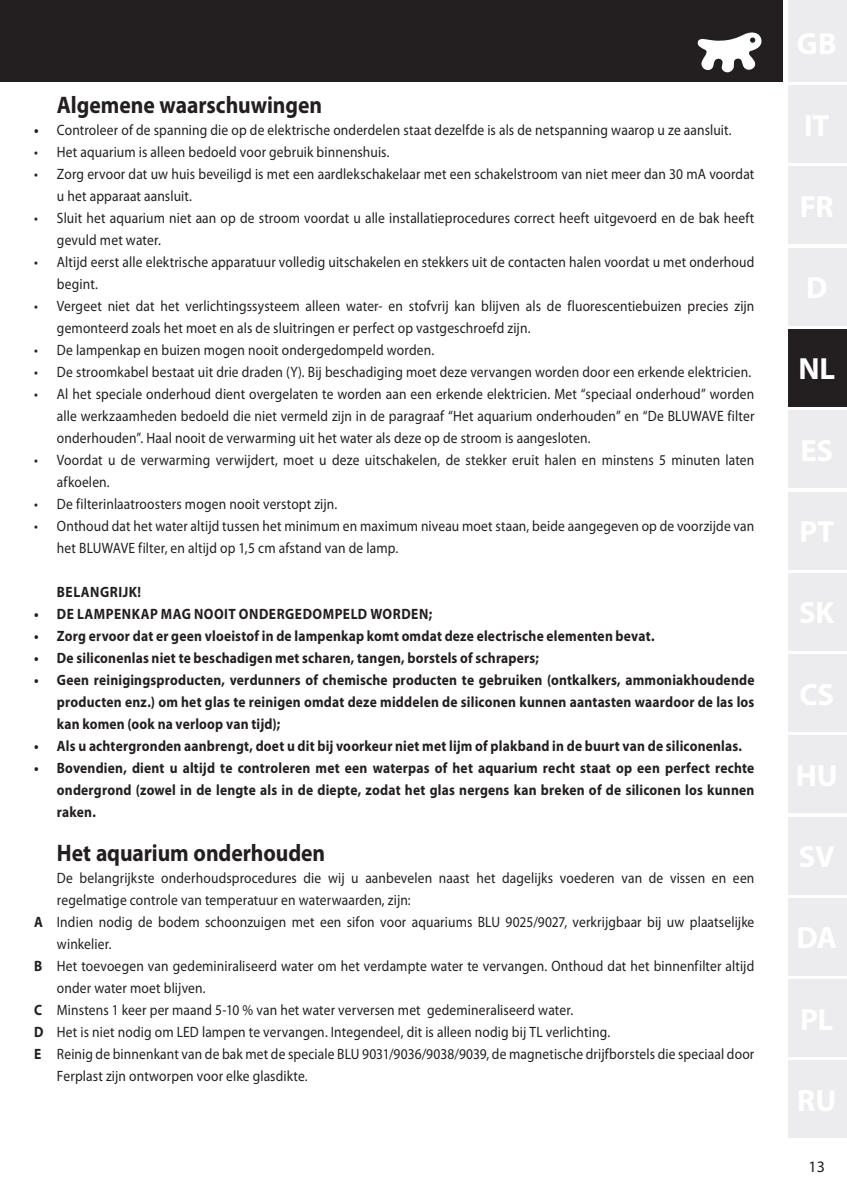
<style>
.page{position:relative;width:847px;height:1200px;background:#fff}
.page>*{position:absolute;margin:0;border:0;box-sizing:border-box;transform-origin:0 0}
.t1{font:700 30.8px "Myriad Pro";color:#fff}
.t2{font:700 24px "Myriad Pro";letter-spacing:-.005em;color:#231f20;scale:.9 1}
.t3{font:16px "Myriad Pro";color:#231f20}
.t4{font:15px/22px "Myriad Pro";letter-spacing:.01em;color:#231f20;scale:.9 1}
.t5{font:700 15px/22px "Myriad Pro";letter-spacing:.015em;color:#231f20;text-align:justify;scale:.9 1}
.t6{font:700 15px "Myriad Pro";letter-spacing:.04em;color:#231f20;scale:.9 1}
.s1{font-weight:700}
</style>
<div class="page">
<div style="left:6px;top:0;width:777px;height:81px;background:#231f20"></div>
<hr style="left:788px;top:0;width:59px;height:4px;background:#ececee">
<div style="left:0;top:0;width:6px;height:81px;background:#231f20"></div>
<svg style="left:697px;top:32px;width:65px;height:41px"></svg>
<hr style="left:845px;top:4px;width:2px;height:77px;background:#ececee">
<hr style="left:845px;top:85px;width:2px;height:78px;background:#ececee">
<hr style="left:845px;top:167px;width:2px;height:77px;background:#ececee">
<hr style="left:845px;top:248px;width:2px;height:77px;background:#ececee">
<hr style="left:845px;top:329px;width:2px;height:78px;background:#231f20">
<hr style="left:845px;top:411px;width:2px;height:77px;background:#ececee">
<hr style="left:845px;top:492px;width:2px;height:77px;background:#ececee">
<hr style="left:845px;top:573px;width:2px;height:77px;background:#ececee">
<hr style="left:845px;top:654px;width:2px;height:78px;background:#ececee">
<hr style="left:845px;top:736px;width:2px;height:77px;background:#ececee">
<hr style="left:845px;top:817px;width:2px;height:77px;background:#ececee">
<hr style="left:845px;top:898px;width:2px;height:77px;background:#ececee">
<hr style="left:845px;top:979px;width:2px;height:78px;background:#ececee">
<hr style="left:845px;top:1061px;width:2px;height:77px;background:#ececee">
<div style="left:788px;top:4px;width:57px;height:77px;background:#ececee"></div>
<div style="left:788px;top:1061px;width:57px;height:77px;background:#ececee"></div>
<div style="left:788px;top:979px;width:57px;height:78px;background:#ececee"></div>
<div style="left:788px;top:898px;width:57px;height:77px;background:#ececee"></div>
<div style="left:788px;top:817px;width:57px;height:77px;background:#ececee"></div>
<div style="left:788px;top:736px;width:57px;height:77px;background:#ececee"></div>
<div style="left:788px;top:654px;width:57px;height:78px;background:#ececee"></div>
<div style="left:788px;top:573px;width:57px;height:77px;background:#ececee"></div>
<div style="left:788px;top:411px;width:57px;height:77px;background:#ececee"></div>
<div style="left:788px;top:329px;width:57px;height:78px;background:#231f20"></div>
<div style="left:788px;top:248px;width:57px;height:77px;background:#ececee"></div>
<div style="left:788px;top:167px;width:57px;height:77px;background:#ececee"></div>
<div style="left:788px;top:85px;width:57px;height:78px;background:#ececee"></div>
<div style="left:788px;top:492px;width:57px;height:77px;background:#ececee"></div>
<h2 class="t2" style="left:57px;top:89px;width:296px">Algemene waarschuwingen</h2>
<p class="t4" style="left:34px;top:119px;width:776px"><span class="s1">•</span> Controleer of de spanning die op de elektrische onderdelen staat dezelfde is als de netspanning waarop u ze aansluit.</p>
<p class="t4" style="left:34px;top:141px;width:396px">• Het aquarium is alleen bedoeld voor gebruik binnenshuis.</p>
<p class="t4" style="left:57px;top:163px;width:776px;text-indent:-23px">• Zorg ervoor dat uw huis beveiligd is met een aardlekschakelaar met een schakelstroom van niet meer dan 30 mA voordat u het apparaat aansluit.</p>
<p class="t4" style="left:57px;top:207px;width:776px;text-indent:-23px">• Sluit het aquarium niet aan op de stroom voordat u alle installatieprocedures correct heeft uitgevoerd en de bak heeft gevuld met water.</p>
<p class="t4" style="left:57px;top:251px;width:776px;text-indent:-23px">• Altijd eerst alle elektrische apparatuur volledig uitschakelen en stekkers uit de contacten halen voordat u met onderhoud begint.</p>
<p class="t4" style="left:57px;top:295px;width:776px;text-indent:-23px">• Vergeet niet dat het verlichtingssysteem alleen water- en stofvrij kan blijven als de fluorescentiebuizen precies zijn gemonteerd zoals het moet en als de sluitringen er perfect op vastgeschroefd zijn.</p>
<p class="t4" style="left:34px;top:339px;width:446px">• De lampenkap en buizen mogen nooit ondergedompeld worden.</p>
<p class="t4" style="left:34px;top:361px;width:798px">• De stroomkabel bestaat uit drie draden (Y). Bij beschadiging moet deze vervangen worden door een erkende elektricien.</p>
<p class="t4" style="left:57px;top:383px;width:776px;text-align:justify;text-indent:-23px">• Al het speciale onderhoud dient overgelaten te worden aan een erkende elektricien. Met “speciaal onderhoud” worden alle werkzaamheden bedoeld die niet vermeld zijn in de paragraaf “Het aquarium onderhouden” en “De BLUWAVE filter onderhouden”. Haal nooit de verwarming uit het water als deze op de stroom is aangesloten.</p>
<p class="t4" style="left:57px;top:449px;width:776px;text-indent:-23px">• Voordat u de verwarming verwijdert, moet u deze uitschakelen, de stekker eruit halen en minstens 5 minuten laten afkoelen.</p>
<p class="t4" style="left:34px;top:493px;width:338px">• De filterinlaatroosters mogen nooit verstopt zijn.</p>
<p class="t4" style="left:57px;top:515px;width:776px;text-indent:-23px">• Onthoud dat het water altijd tussen het minimum en maximum niveau moet staan, beide aangegeven op de voorzijde van het BLUWAVE filter, en altijd op 1,5 cm afstand van de lamp.</p>
<p class="t6" style="left:57px;top:582px;width:95px">BELANGRIJK!</p>
<p class="t6" style="left:34px;top:604px;width:444px">• DE LAMPENKAP MAG NOOIT ONDERGEDOMPELD WORDEN;</p>
<p class="t5" style="left:34px;top:624px;width:691px">• Zorg ervoor dat er geen vloeistof in de lampenkap komt omdat deze electrische elementen bevat.</p>
<p class="t5" style="left:34px;top:646px;width:562px">• De siliconenlas niet te beschadigen met scharen, tangen, borstels of schrapers;</p>
<p class="t5" style="left:57px;top:668px;width:776px;text-indent:-23px">• Geen reinigingsproducten, verdunners of chemische producten te gebruiken (ontkalkers, ammoniakhoudende producten enz.) om het glas te reinigen omdat deze middelen de siliconen kunnen aantasten waardoor de las los kan komen (ook na verloop van tijd);</p>
<p class="t5" style="left:34px;top:734px;width:788px">• Als u achtergronden aanbrengt, doet u dit bij voorkeur niet met lijm of plakband in de buurt van de siliconenlas.</p>
<p class="t5" style="left:57px;top:756px;width:776px;text-indent:-23px">• Bovendien, dient u altijd te controleren met een waterpas of het aquarium recht staat op een perfect rechte ondergrond (zowel in de lengte als in de diepte, zodat het glas nergens kan breken of de siliconen los kunnen raken.</p>
<h2 class="t2" style="left:57px;top:837px;width:300px">Het aquarium onderhouden</h2>
<p class="t4" style="left:57px;top:867px;width:776px">De belangrijkste onderhoudsprocedures die wij u aanbevelen naast het dagelijks voederen van de vissen en een</p>
<p class="t4" style="left:57px;top:889px;width:395px">regelmatige controle van temperatuur en waterwaarden, zijn:</p>
<p class="t4" style="left:34px;top:911px;width:802px"><span class="s1">A</span> Indien nodig de bodem schoonzuigen met een sifon voor aquariums BLU 9025/9027, verkrijgbaar bij uw plaatselijke</p>
<p class="t4" style="left:57px;top:933px;width:62px">winkelier.</p>
<p class="t4" style="left:34px;top:955px;width:801px"><span class="s1">B</span> Het toevoegen van gedeminiraliseerd water om het verdampte water te vervangen. Onthoud dat het binnenfilter altijd</p>
<p class="t4" style="left:57px;top:977px;width:167px">onder water moet blijven.</p>
<p class="t4" style="left:34px;top:999px;width:600px"><span class="s1">C</span> Minstens 1 keer per maand 5-10 % van het water verversen met gedemineraliseerd water.</p>
<p class="t4" style="left:34px;top:1021px;width:641px"><span class="s1">D</span> Het is niet nodig om LED lampen te vervangen. Integendeel, dit is alleen nodig bij TL verlichting.</p>
<p class="t4" style="left:34px;top:1043px;width:801px"><span class="s1">E</span> Reinig de binnenkant van de bak met de speciale BLU 9031/9036/9038/9039, de magnetische drijfborstels die speciaal door</p>
<p class="t4" style="left:57px;top:1065px;width:280px">Ferplast zijn ontworpen voor elke glasdikte.</p>
<h1 class="t1" style="left:798px;top:349px;width:38px">NL</h1>
<p class="t3" style="left:808px;top:1157px;width:18px">13</p>
</div>
